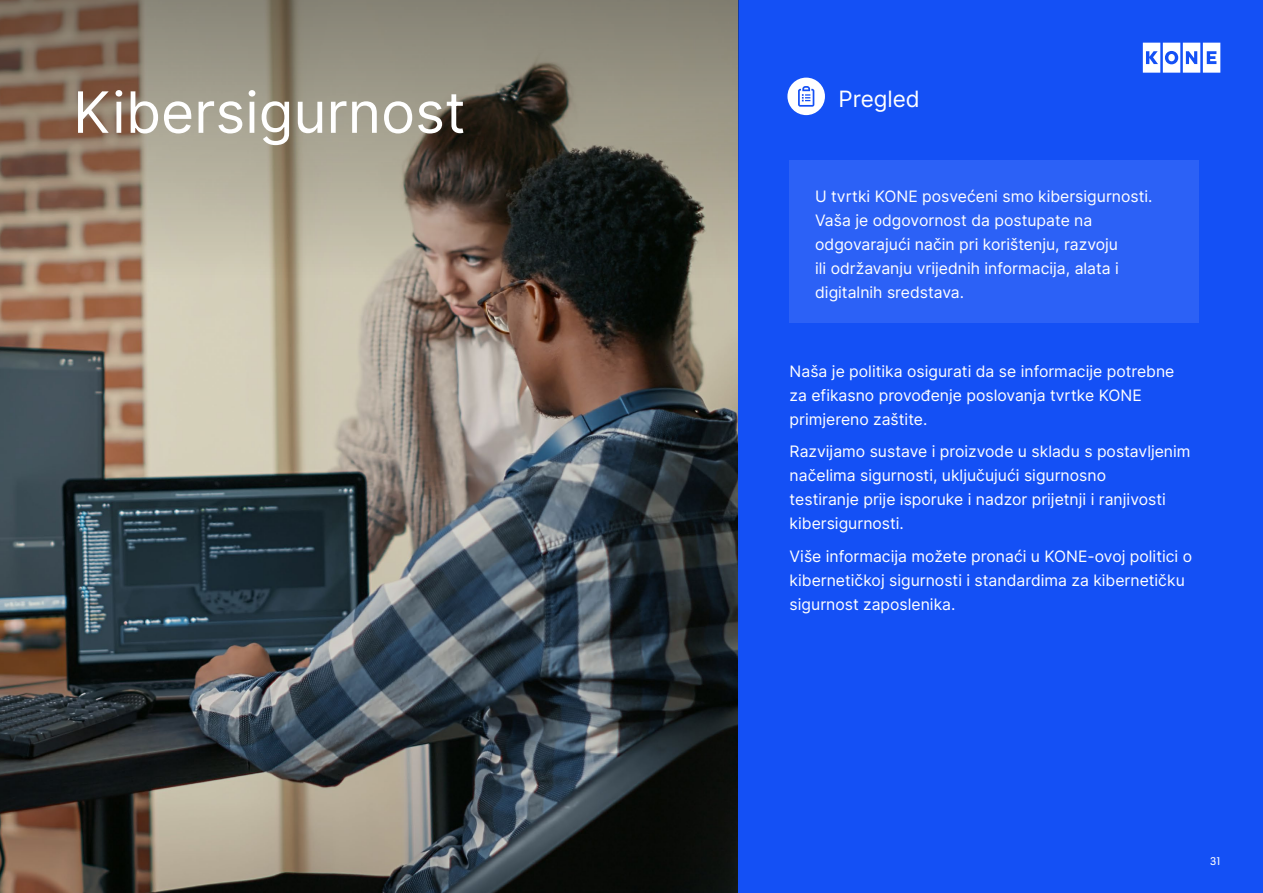
<style>
.page{position:relative;width:1263px;height:893px;background:#fff}
.page>*{position:absolute;margin:0;border:0;box-sizing:border-box;transform-origin:0 0}
.t1{font:57px "Inter";color:#fff}
.t2{font:22.5px "Inter";color:#fff}
.t3{font:15.75px/24px "Inter";color:#fff}
.t4{font:12px "KONE Information";color:#fff}
</style>
<div class="page">
<img style="left:0;top:281px;width:738px;height:612px">
<div style="left:738px;top:0;width:525px;height:893px;background:#1450f5"></div>
<svg style="left:0;top:0;width:738px;height:281px;background:#837a6b"></svg>
<svg style="left:1143px;top:43px;width:77px;height:30px"></svg>
<div style="left:787px;top:78px;width:38px;height:37px;background:#fff;border-radius:50%"></div>
<svg style="left:798px;top:86px;width:16px;height:21px"></svg>
<div style="left:790px;top:161px;width:409px;height:162px;background:#2c61f6"></div>
<h1 class="t1" style="left:73px;top:71px;width:394px">Kibersigurnost</h1>
<h2 class="t2" style="left:838px;top:83px;width:83px">Pregled</h2>
<p class="t3" style="left:815px;top:183px;width:339px">U tvrtki KONE posvećeni smo kibersigurnosti.<br>Vaša je odgovornost da postupate na odgovarajući način pri korištenju, razvoju<br>ili održavanju vrijednih informacija, alata i digitalnih sredstava.</p>
<p class="t3" style="left:790px;top:359px;width:386px">Naša je politika osigurati da se informacije potrebne za efikasno provođenje poslovanja tvrtke KONE primjereno zaštite.</p>
<p class="t3" style="left:790px;top:439px;width:402px">Razvijamo sustave i proizvode u skladu s postavljenim načelima sigurnosti, uključujući sigurnosno<br>testiranje prije isporuke i nadzor prijetnji i ranjivosti kibersigurnosti.</p>
<p class="t3" style="left:790px;top:544px;width:404px">Više informacija možete pronaći u KONE-ovoj politici o kibernetičkoj sigurnosti i standardima za kibernetičku sigurnost zaposlenika.</p>
<p class="t4" style="left:1210px;top:853px;width:12px">31</p>
</div>
